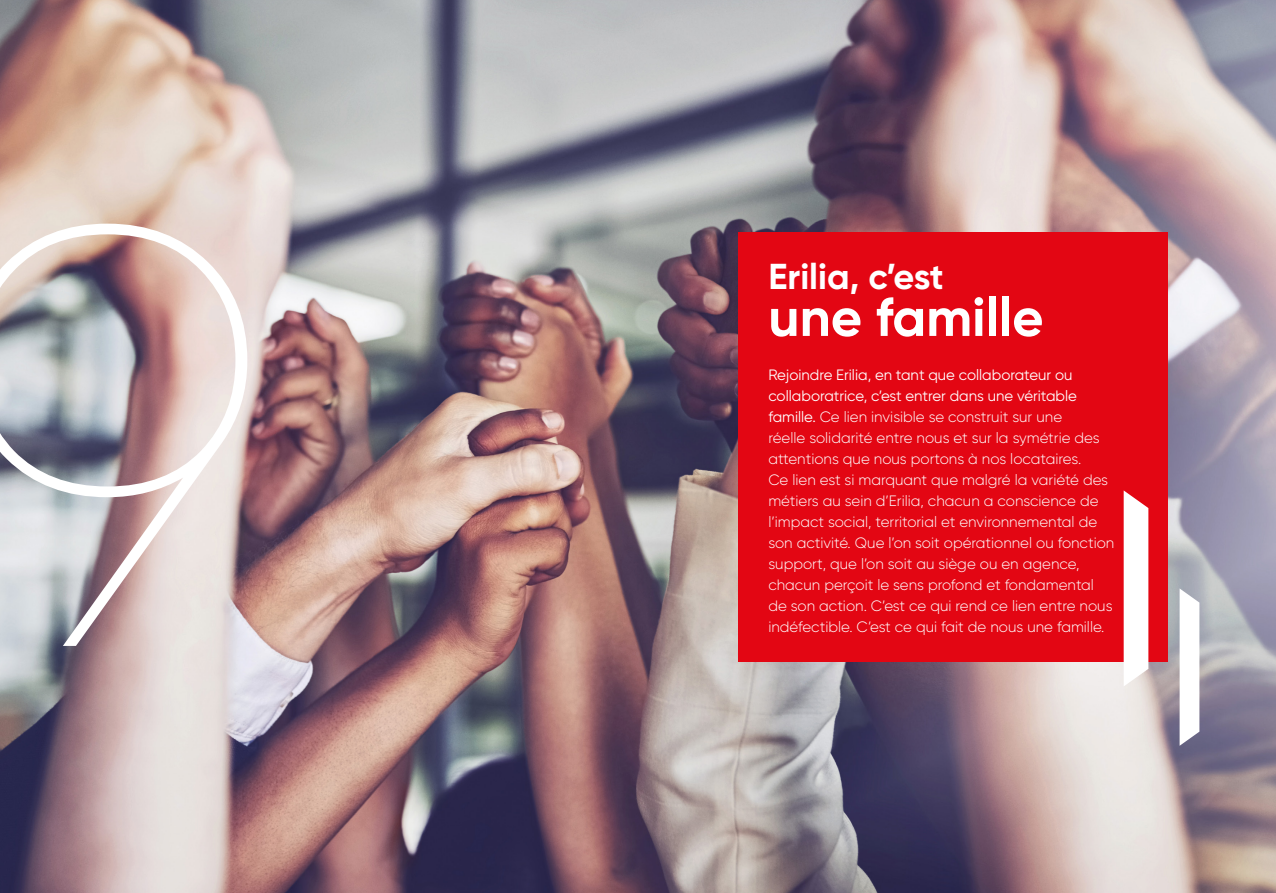
<style>
.page{position:relative;width:1276px;height:893px;background:#fff}
.page>*{position:absolute;margin:0;border:0;box-sizing:border-box;transform-origin:0 0}
.t1{font:100 594.75px "Gilroy";color:#fff}
.t2{font:700 54px "Gilroy";color:#fff}
.t3{font:700 36px "Gilroy";color:#fff}
.t4{font:300 15px/21px "Gilroy";color:#fff}
.s1{font-weight:400}
</style>
<div class="page">
<img style="left:0;top:0;width:1276px;height:893px">
<div style="left:738px;top:232px;width:429px;height:429px;background:#e30613"></div>
<svg style="left:1123px;top:490px;width:25px;height:196px;background:#fbecec"></svg>
<svg style="left:1179px;top:588px;width:20px;height:158px"></svg>
<h1 class="t1" style="left:-56px;top:75px;width:329px">9</h1>
<h3 class="t3" style="left:768px;top:254px;width:177px">Erilia, c’est</h3>
<h2 class="t2" style="left:768px;top:283px;width:277px">une famille</h2>
<p class="t4" style="left:768px;top:364px;width:347px"><span class="s1">Rejoindre Erilia, en tant que collaborateur ou collaboratrice, c’est entrer dans une véritable famille.</span> Ce lien invisible se construit sur une<br>réelle solidarité entre nous et sur la symétrie des attentions que nous portons à nos locataires.<br>Ce lien est si marquant que malgré la variété des métiers au sein d’Erilia, chacun a conscience de l’impact social, territorial et environnemental de son activité. Que l’on soit opérationnel ou fonction support, que l’on soit au siège ou en agence, chacun perçoit le sens profond et fondamental de son action. C’est ce qui rend ce lien entre nous indéfectible. C’est ce qui fait de nous une famille.</p>
</div>
